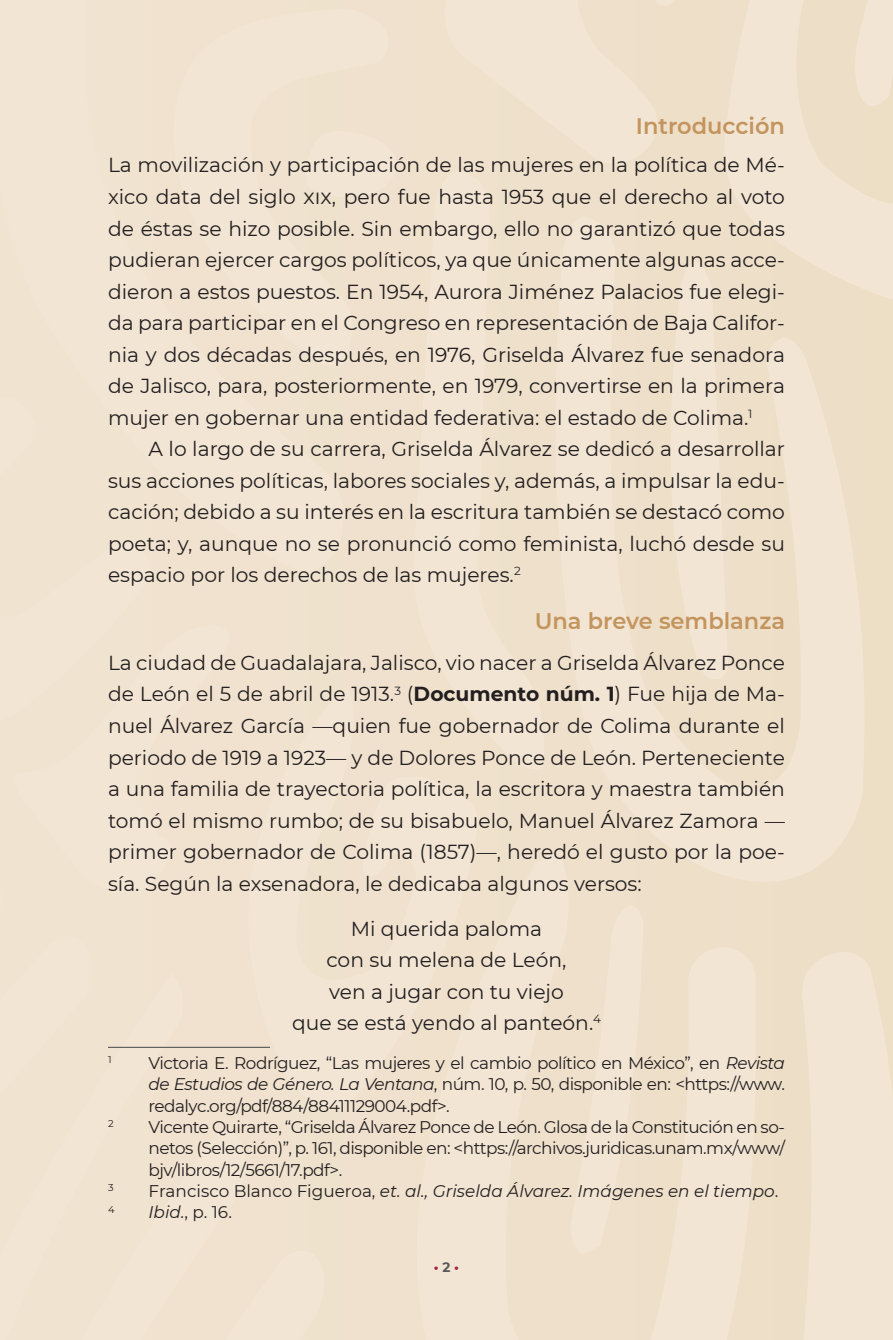
<style>
.page{position:relative;width:893px;height:1340px;background:#fff}
.page>*{position:absolute;margin:0;border:0;box-sizing:border-box;transform-origin:0 0}
.subtitulo_2{font:600 22.5px "Montserrat";color:#c3945d}
.cuerpo{font:20.25px/31.5px "Montserrat";color:#231f20;text-align:justify}
.Nota_pie{font:16.88px/21.4px "Montserrat";letter-spacing:-.03em;color:#231f20;text-align:justify}
.Nota_pie-2{font:italic 16.88px "Montserrat";color:#231f20}
.t1{font:700 13.5px "Montserrat";color:#a22240}
.Nota_pie-3{font:9.9px "Montserrat";color:#231f20}
.s1{font-weight:700}
.s2{font-style:italic}
.s3{font-style:normal}
.s4{color:#57585a}
</style>
<div class="page">
<div style="left:0;top:0;width:893px;height:1339px;background:#f0e3cf"></div>
<hr style="left:108px;top:1046px;width:162px;height:1px;background:#57585a">
<p class="subtitulo_2" style="left:636px;top:110px;width:151px">Introducción</p>
<p class="cuerpo" style="left:108px;top:149px;width:678px">La movilización y participación de las mujeres en la política de Mé&shy;xico data del siglo xix, pero fue hasta 1953 que el derecho al voto de éstas se hizo posible. Sin embargo, ello no garantizó que todas pudieran ejercer cargos políticos, ya que únicamente algunas acce&shy;dieron a estos puestos. En 1954, Aurora Jiménez Palacios fue elegi&shy;da para participar en el Congreso en representación de Baja Califor&shy;nia y dos décadas después, en 1976, Griselda Álvarez fue senadora de Jalisco, para, posteriormente, en 1979, convertirse en la primera mujer en gobernar una entidad federativa: el estado de Colima.<sup>1</sup></p>
<p class="cuerpo" style="left:108px;top:432px;width:678px;text-indent:40px">A lo largo de su carrera, Griselda Álvarez se dedicó a desarrollar sus acciones políticas, labores sociales y, además, a impulsar la edu&shy;cación; debido a su interés en la escritura también se destacó como poeta; y, aunque no se pronunció como feminista, luchó desde su espacio por los derechos de las mujeres.<sup>2</sup></p>
<p class="subtitulo_2" style="left:535px;top:605px;width:252px">Una breve semblanza</p>
<p class="cuerpo" style="left:108px;top:646px;width:678px">La ciudad de Guadalajara, Jalisco, vio nacer a Griselda Álvarez Ponce de León el 5 de abril de 1913.<sup>3</sup> (<span class="s1">Documento núm. 1</span>) Fue hija de Ma&shy;nuel Álvarez García —quien fue gobernador de Colima durante el periodo de 1919 a 1923— y de Dolores Ponce de León. Perteneciente a una familia de trayectoria política, la escritora y maestra también tomó el mismo rumbo; de su bisabuelo, Manuel Álvarez Zamora — primer gobernador de Colima (1857)—, heredó el gusto por la poe&shy;sía. Según la exsenadora, le dedicaba algunos versos:</p>
<p class="cuerpo" style="left:292px;top:912px;width:310px;text-align:center">Mi querida paloma<br>con su melena de León,<br>ven a jugar con tu viejo<br>que se está yendo al panteón.<sup>4</sup></p>
<p class="Nota_pie-3" style="left:108px;top:1052px;width:5px">1</p>
<p class="Nota_pie" style="left:148px;top:1051px;width:638px">Victoria E. Rodríguez, “Las mujeres y el cambio político en México”, en <span class="s2">Revista de Estudios de Género. La Ventana</span>, núm. 10, p. 50, disponible en: &lt;https://www. redalyc.org/pdf/884/88411129004.pdf&gt;.</p>
<p class="Nota_pie-3" style="left:108px;top:1116px;width:7px">2</p>
<p class="Nota_pie" style="left:148px;top:1115px;width:638px">Vicente Quirarte, “Griselda Álvarez Ponce de León. Glosa de la Constitución en so&shy;netos (Selección)”, p. 161, disponible en: &lt;https://archivos.juridicas.unam.mx/www/ bjv/libros/12/5661/17.pdf&gt;.</p>
<p class="Nota_pie-3" style="left:108px;top:1181px;width:7px">3</p>
<p class="Nota_pie-2" style="left:148px;top:1179px;width:631px"><span class="s3">Francisco Blanco Figueroa,</span> et. al., Griselda Álvarez. Imágenes en el tiempo<span class="s3">.</span></p>
<p class="Nota_pie-3" style="left:108px;top:1202px;width:8px">4</p>
<p class="Nota_pie" style="left:148px;top:1201px;width:85px"><span class="s2">Ibid.</span>, p. 16.</p>
<p class="t1" style="left:434px;top:1257px;width:27px">•<span class="s4">2</span>•</p>
</div>
